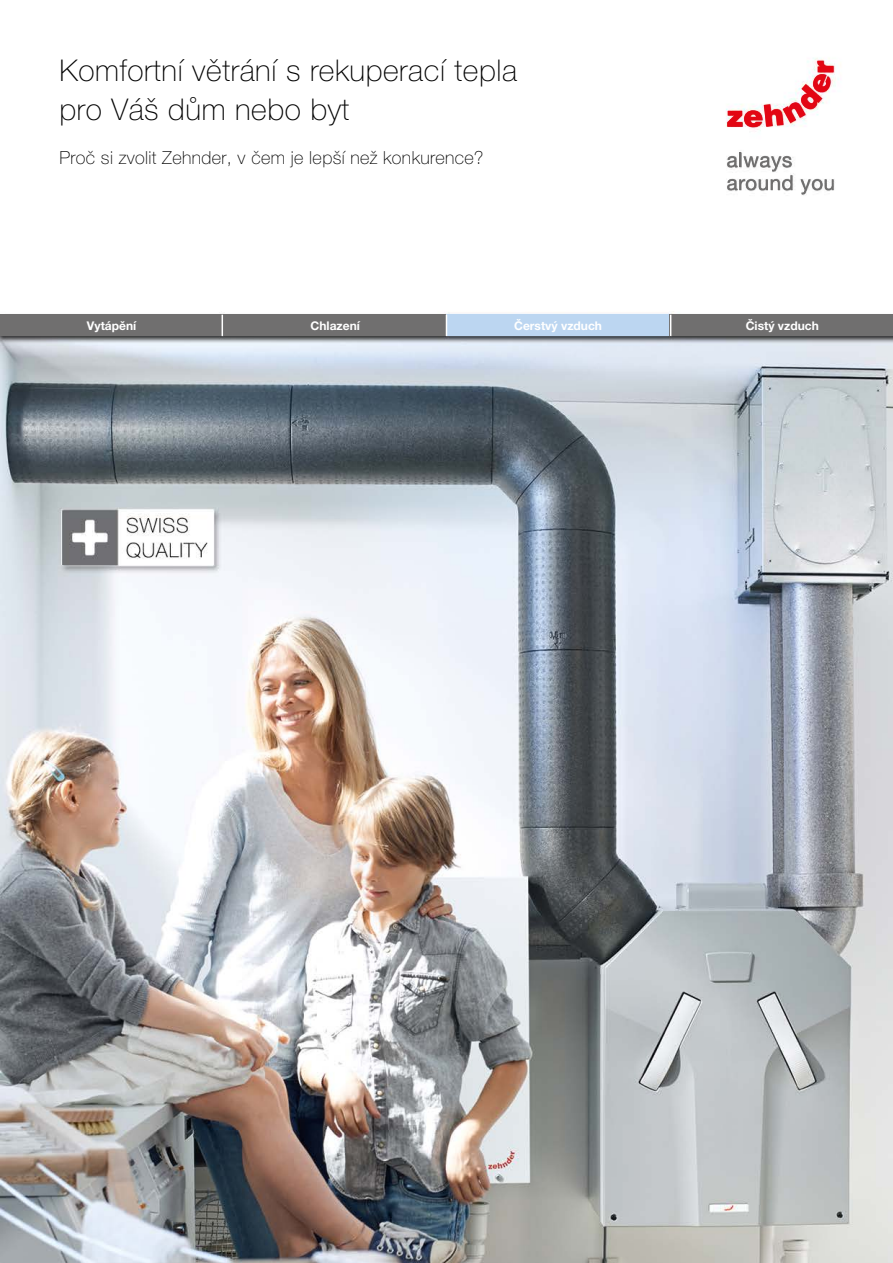
<style>
.page{position:relative;width:893px;height:1263px;background:#fff}
.page>*{position:absolute;margin:0;border:0;box-sizing:border-box;transform-origin:0 0}
.t1{font:100 30px/39px "Helvetica Neue LTW1 G";letter-spacing:.02em;color:#000}
.t2{font:100 18px "Helvetica Neue LTW1 G";letter-spacing:.02em;color:#000}
.t3{font:700 12px "Helvetica Neue LT Pro";color:#fff}
</style>
<div class="page">
<img style="left:0;top:58px;width:893px;height:1205px">
<svg style="left:727px;top:61px;width:106px;height:66px"></svg>
<svg style="left:727px;top:152px;width:65px;height:38px"></svg>
<svg style="left:800px;top:179px;width:33px;height:15px"></svg>
<div style="left:0;top:313px;width:893px;height:31px;background:#000;opacity:.6"></div>
<div style="left:0;top:315px;width:223px;height:21px;background:#706f6f"></div>
<div style="left:223px;top:315px;width:224px;height:21px;background:#706f6f"></div>
<div style="left:446px;top:315px;width:224px;height:21px;background:#bcd6f1"></div>
<div style="left:670px;top:315px;width:223px;height:21px;background:#706f6f"></div>
<svg style="left:222px;top:315px;width:1px;height:21px"></svg>
<svg style="left:446px;top:315px;width:1px;height:21px"></svg>
<svg style="left:670px;top:315px;width:1px;height:21px"></svg>
<p class="t1" style="left:60px;top:51px;width:459px">Komfortní větrání s rekuperací tepla pro Váš dům nebo byt</p>
<p class="t2" style="left:60px;top:147px;width:426px">Proč si zvolit Zehnder, v čem je lepší než konkurence?</p>
<p class="t3" style="left:87px;top:318px;width:51px">Vytápění</p>
<p class="t3" style="left:311px;top:318px;width:51px">Chlazení</p>
<p class="t3" style="left:514px;top:318px;width:89px">Čerstvý vzduch</p>
<p class="t3" style="left:746px;top:318px;width:75px">Čistý vzduch</p>
</div>
